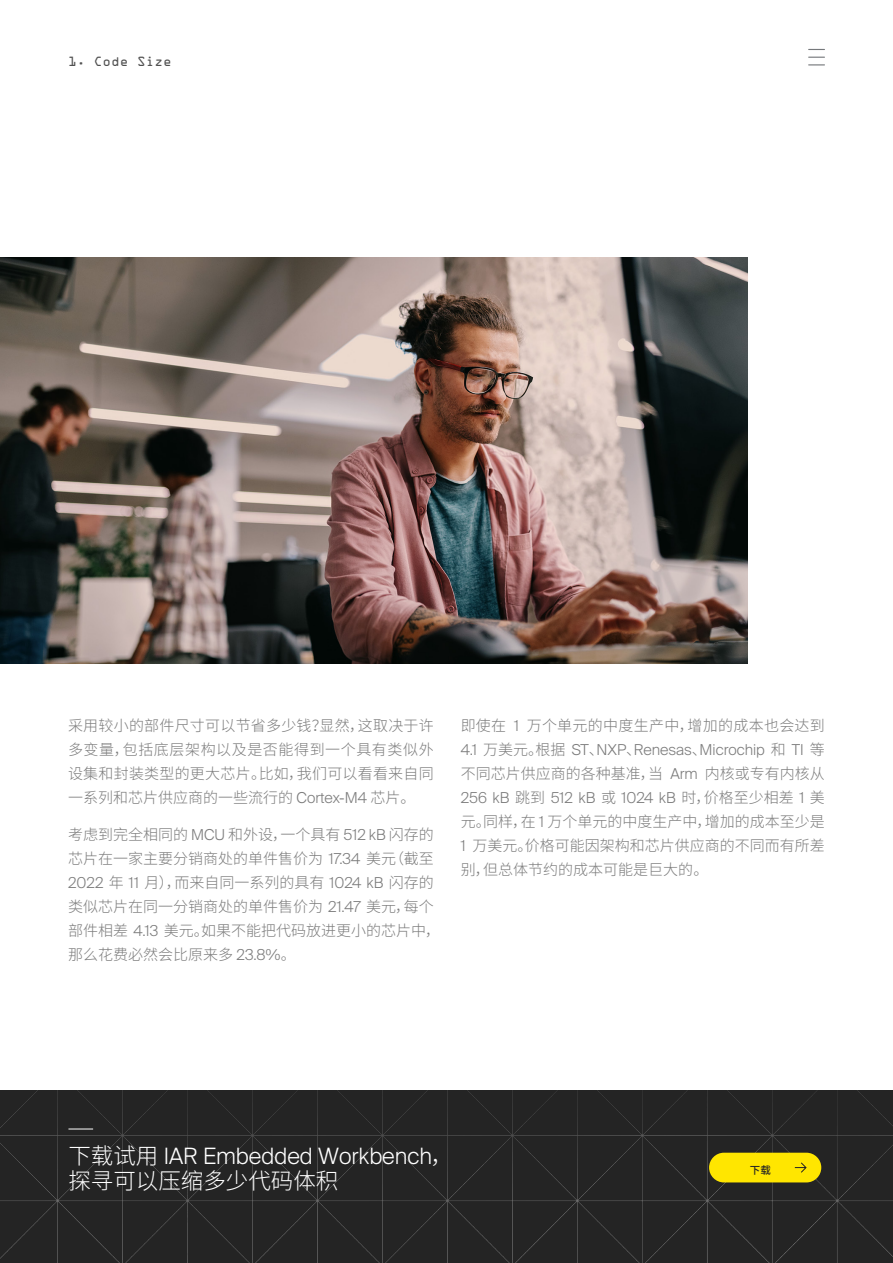
<style>
.page{position:relative;width:893px;height:1263px;background:#fff}
.page>*{position:absolute;margin:0;border:0;box-sizing:border-box;transform-origin:0 0}
.t1{font:300 22.5px "Suisse Intl";color:#fff}
.t2{font:300 22.5px "Source Han Sans CN";color:#fff}
.t3{font:300 15px/24px "Source Han Sans CN";color:#7b7b7b;text-align:justify}
.t4{font:12px "OCRA Std";color:#505050}
.t5{font:500 10.5px "Source Han Sans CN";color:#242424}
.s1{font-family:"Suisse Intl"}
.s2{font-family:"Source Han Sans CN"}
</style>
<div class="page">
<div style="left:0;top:1090px;width:893px;height:173px;background:#242424"></div>
<div style="left:709px;top:1153px;width:112px;height:29px;background:#ffe600;border-radius:15px"></div>
<svg style="left:794px;top:1162px;width:13px;height:11px"></svg>
<svg style="left:68px;top:1128px;width:25px;height:1px"></svg>
<img style="left:0;top:257px;width:747px;height:406px">
<svg style="left:808px;top:49px;width:17px;height:1px"></svg>
<svg style="left:808px;top:57px;width:17px;height:1px"></svg>
<svg style="left:808px;top:64px;width:17px;height:1px"></svg>
<p class="t4" style="left:68px;top:56px;width:105px">1. Code Size</p>
<p class="t3" style="left:68px;top:714px;width:367px">采用较小的部件尺寸可以节省多少钱？显然，这取决于许多变量，包括底层架构以及是否能得到一个具有类似外设集和封装类型的更大芯片。比如，我们可以看看来自同一系列和芯片供应商的一些流行的 <span class="s1">Cortex-M4</span> 芯片。</p>
<p class="t3" style="left:68px;top:823px;width:374px;text-align:left">考虑到完全相同的 <span class="s1">MCU</span> 和外设，一个具有 <span class="s1">512 kB</span> 闪存的芯片在一家主要分销商处的单件售价为 <span class="s1">17.34</span> 美元（截至<br><span class="s1">2022</span> 年 <span class="s1">11</span> 月），而来自同一系列的具有 <span class="s1">1024 kB</span> 闪存的类似芯片在同一分销商处的单件售价为 <span class="s1">21.47</span> 美元，每个部件相差 <span class="s1">4.13</span> 美元。如果不能把代码放进更小的芯片中，那么花费必然会比原来多 <span class="s1">23.8%</span>。</p>
<p class="t3" style="left:461px;top:714px;width:366px">即使在 <span class="s1">1</span> 万个单元的中度生产中，增加的成本也会达到<span class="s1">4.1</span> 万美元。根据 <span class="s1">ST</span>、<span class="s1">NXP</span>、<span class="s1">Renesas</span>、<span class="s1">Microchip</span> 和 <span class="s1">TI</span> 等不同芯片供应商的各种基准，当 <span class="s1">Arm</span> 内核或专有内核从<span class="s1">256 kB</span> 跳到 <span class="s1">512 kB</span> 或 <span class="s1">1024 kB</span> 时，价格至少相差 <span class="s1">1</span> 美元。同样，在 <span class="s1">1</span> 万个单元的中度生产中，增加的成本至少是<span class="s1">1</span> 万美元。价格可能因架构和芯片供应商的不同而有所差别，但总体节约的成本可能是巨大的。</p>
<p class="t1" style="left:68px;top:1143px;width:386px"><span class="s2">下载试用</span> IAR Embedded Workbench<span class="s2">，</span></p>
<p class="t2" style="left:68px;top:1168px;width:271px">探寻可以压缩多少代码体积</p>
<p class="t5" style="left:750px;top:1164px;width:22px">下载</p>
</div>
